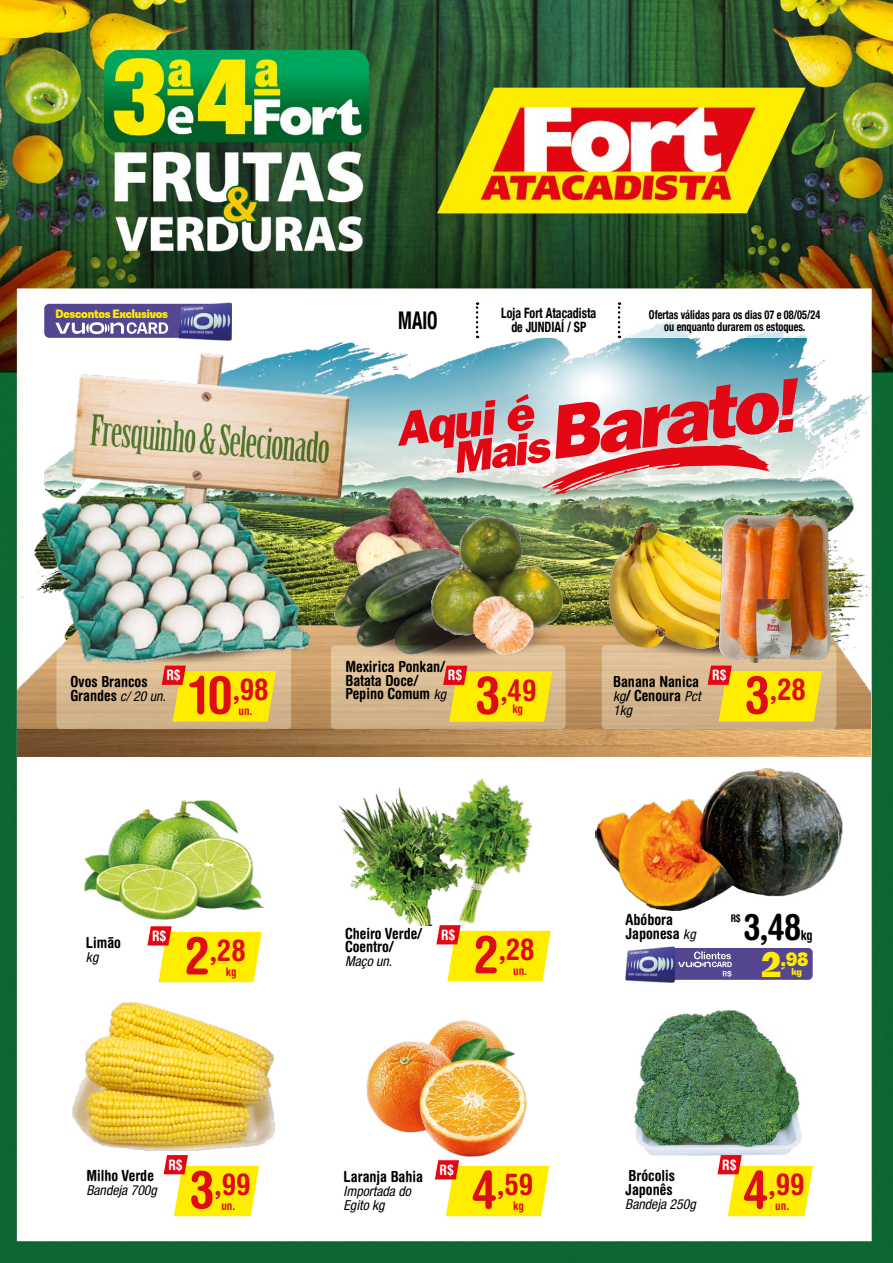
<style>
.page{position:relative;width:893px;height:1263px;background:#fff}
.page>*{position:absolute;margin:0;border:0;box-sizing:border-box;transform-origin:0 0}
.t1{font:700 condensed 36.45px "Helvetica Rounded LT Std";color:#000}
.t2{font:700 condensed 30px "Helvetica Rounded LT Std";color:#de0c15}
.t3{font:700 condensed 24.45px "Helvetica Neue LT Com";color:#000;scale:.76 1}
.t4{font:900 18.3px "Bw Gradual DEMO";color:#ffed00;scale:.93 1}
.t5{font:700 condensed 15.3px/13.8px "Helvetica Rounded LT Std";color:#000}
.t6{font:700 condensed 14.4px "Helvetica Rounded LT Std";color:#fff}
.t7{font:700 condensed 14.25px/14.2px "Helvetica Neue LT Com";color:#000;text-align:center;scale:.84 1}
.t8{font:italic condensed 13.8px/13.8px "Helvetica Neue LT Com";color:#000}
.t9{font:700 condensed 13.65px "Helvetica Rounded LT Std";color:#000}
.t10{font:700 condensed 12.15px/12.1px "Helvetica Neue LT Com";color:#000;text-align:center;scale:.84 1}
.t11{font:700 condensed 12px "Helvetica Rounded LT Std";color:#de0c15}
.t12{font:900 11.4px "Bw Gradual DEMO";letter-spacing:-.02em;color:#ffed00;scale:.93 1}
.t13{font:700 condensed 10.5px "Helvetica Rounded LT Std";color:#000}
.t14{font:900 9px "Bw Gradual DEMO";color:#ffed00}
.s1{font-family:"Helvetica Neue LT Com";font-weight:400;font-style:italic;font-size:13.8px}
.s2{font-size:52.5px}
.s3{font-size:33.75px}
</style>
<div class="page">
<img style="left:0;top:0;width:893px;height:1263px">
<img style="left:17px;top:319px;width:853px;height:438px">
<svg style="left:398px;top:378px;width:400px;height:116px;background:#ca8e93"></svg>
<svg style="left:44px;top:304px;width:135px;height:34px;background:#6d60a1"></svg>
<img style="left:179px;top:302px;width:53px;height:38px">
<div style="left:358px;top:302px;width:492px;height:36px;background:#fff"></div>
<svg style="left:618px;top:302px;width:2px;height:36px"></svg>
<svg style="left:476px;top:302px;width:2px;height:36px"></svg>
<div style="left:56px;top:645px;width:235px;height:84px;background:#cfb088;border-radius:4px"></div>
<svg style="left:172px;top:709px;width:98px;height:12px"></svg>
<img style="left:13px;top:463px;width:322px;height:246px">
<img style="left:625px;top:947px;width:50px;height:35px">
<svg style="left:647px;top:948px;width:166px;height:32px;background:#60569a"></svg>
<img style="left:595px;top:768px;width:248px;height:142px">
<img style="left:333px;top:488px;width:139px;height:99px">
<img style="left:335px;top:549px;width:96px;height:59px">
<svg style="left:331px;top:645px;width:235px;height:84px;background:#d7b890"></svg>
<img style="left:331px;top:608px;width:235px;height:50px">
<svg style="left:443px;top:666px;width:110px;height:56px;background:#f6d51b"></svg>
<img style="left:431px;top:516px;width:131px;height:139px">
<svg style="left:436px;top:929px;width:115px;height:52px;background:#fde329"></svg>
<img style="left:338px;top:787px;width:60px;height:138px">
<img style="left:398px;top:768px;width:160px;height:161px">
<svg style="left:602px;top:645px;width:234px;height:84px;background:#d5b68d"></svg>
<img style="left:602px;top:607px;width:234px;height:51px">
<svg style="left:708px;top:666px;width:114px;height:55px;background:#f5d41c"></svg>
<img style="left:609px;top:522px;width:110px;height:126px">
<img style="left:719px;top:509px;width:112px;height:153px">
<svg style="left:164px;top:1155px;width:96px;height:61px"></svg>
<img style="left:73px;top:1002px;width:202px;height:148px">
<img style="left:635px;top:1009px;width:166px;height:146px">
<svg style="left:717px;top:1155px;width:96px;height:61px"></svg>
<svg style="left:147px;top:926px;width:115px;height:56px"></svg>
<img style="left:84px;top:800px;width:180px;height:119px">
<svg style="left:435px;top:1160px;width:115px;height:56px"></svg>
<img style="left:367px;top:1020px;width:159px;height:136px">
<p class="t12" style="left:55px;top:306px;width:123px">Descontos Exclusivos</p>
<h3 class="t3" style="left:398px;top:305px;width:53px">MAIO</h3>
<p class="t7" style="left:501px;top:306px;width:115px">Loja Fort Atacadista de JUNDIAÍ / SP</p>
<p class="t10" style="left:649px;top:308px;width:205px">Ofertas válidas para os dias 07 e 08/05/24 ou enquanto durarem os estoques.</p>
<p class="t6" style="left:166px;top:666px;width:16px">R$</p>
<p class="t5" style="left:70px;top:675px;width:97px">Ovos Brancos<br>Grandes <span class="s1">c/ 20 un.</span></p>
<h2 class="t2" style="left:190px;top:671px;width:80px"><span class="s2">10</span>,98</h2>
<p class="t11" style="left:238px;top:704px;width:15px">un.</p>
<p class="t5" style="left:345px;top:659px;width:102px">Mexirica Ponkan/<br>Batata Doce/<br>Pepino Comum <span class="s1">kg</span></p>
<p class="t6" style="left:448px;top:666px;width:16px">R$</p>
<h2 class="t2" style="left:475px;top:671px;width:63px"><span class="s2">3</span>,49</h2>
<p class="t11" style="left:512px;top:702px;width:12px">kg</p>
<p class="t5" style="left:613px;top:675px;width:89px">Banana Nanica <span class="s1">kg</span>/ Cenoura <span class="s1">Pct</span></p>
<p class="t8" style="left:613px;top:703px;width:21px">1kg</p>
<p class="t6" style="left:712px;top:666px;width:16px">R$</p>
<h2 class="t2" style="left:745px;top:671px;width:63px"><span class="s2">3</span>,28</h2>
<p class="t5" style="left:86px;top:935px;width:37px">Limão</p>
<p class="t8" style="left:86px;top:950px;width:14px">kg</p>
<p class="t6" style="left:152px;top:927px;width:16px">R$</p>
<h2 class="t2" style="left:185px;top:932px;width:63px"><span class="s2">2</span>,28</h2>
<p class="t11" style="left:226px;top:964px;width:12px">kg</p>
<p class="t5" style="left:345px;top:926px;width:79px">Cheiro Verde/<br>Coentro/</p>
<p class="t8" style="left:345px;top:954px;width:49px">Maço un.</p>
<p class="t6" style="left:441px;top:926px;width:16px">R$</p>
<h2 class="t2" style="left:473px;top:931px;width:63px"><span class="s2">2</span>,28</h2>
<p class="t11" style="left:513px;top:963px;width:15px">un.</p>
<p class="t5" style="left:625px;top:912px;width:72px">Abóbora<br>Japonesa <span class="s1">kg</span></p>
<p class="t13" style="left:731px;top:912px;width:12px">R$</p>
<h1 class="t1" style="left:743px;top:905px;width:60px">3,48</h1>
<p class="t9" style="left:801px;top:927px;width:13px">kg</p>
<p class="t4" style="left:761px;top:947px;width:52px"><span class="s3">2</span>,98</p>
<p class="t14" style="left:791px;top:966px;width:12px">kg</p>
<p class="t5" style="left:86px;top:1168px;width:69px">Milho Verde</p>
<p class="t8" style="left:86px;top:1183px;width:72px">Bandeja 700g</p>
<p class="t6" style="left:168px;top:1156px;width:16px">R$</p>
<h2 class="t2" style="left:189px;top:1166px;width:63px"><span class="s2">3</span>,99</h2>
<p class="t11" style="left:221px;top:1198px;width:15px">un.</p>
<p class="t5" style="left:344px;top:1169px;width:81px">Laranja Bahia</p>
<p class="t8" style="left:344px;top:1184px;width:69px">Importada do<br>Egito kg</p>
<p class="t6" style="left:440px;top:1161px;width:16px">R$</p>
<h2 class="t2" style="left:472px;top:1166px;width:63px"><span class="s2">4</span>,59</h2>
<p class="t11" style="left:513px;top:1198px;width:12px">kg</p>
<p class="t5" style="left:625px;top:1168px;width:51px">Brócolis<br>Japonês</p>
<p class="t8" style="left:625px;top:1197px;width:72px">Bandeja 250g</p>
<p class="t6" style="left:722px;top:1156px;width:16px">R$</p>
<h2 class="t2" style="left:743px;top:1166px;width:63px"><span class="s2">4</span>,99</h2>
<p class="t11" style="left:775px;top:1198px;width:15px">un.</p>
</div>
